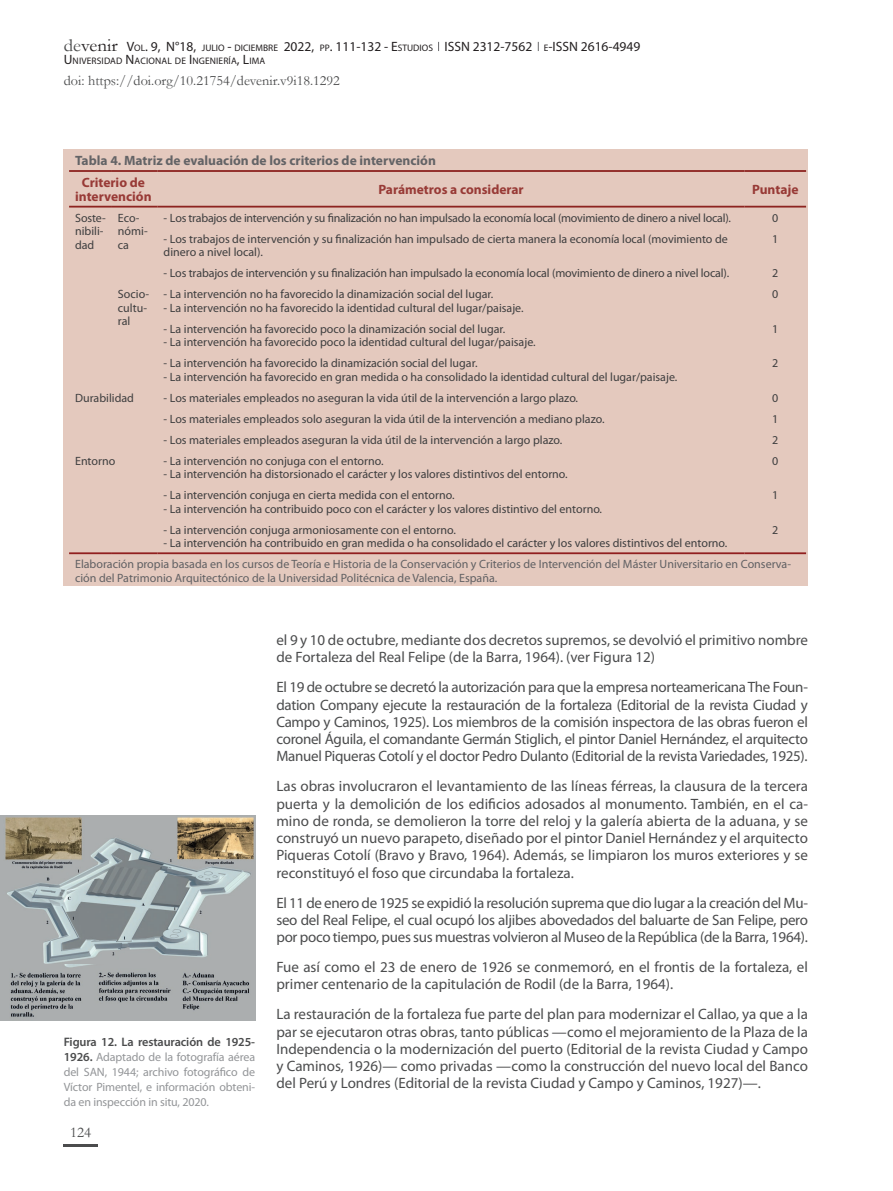
<style>
.page{position:relative;width:893px;height:1191px;background:#fff}
.page>*{position:absolute;margin:0;border:0;box-sizing:border-box;transform-origin:0 0}
.Texto{font:15px/17.2px "Myriad Pro";color:#4b4c4d;text-align:justify}
.t1{font:15px "Garamond";color:#4b4c4d}
.t2{font:14.25px "Garamond";color:#4b4c4d}
.t3{font:13.5px "Myriad Pro";color:#231f20}
.Tabla_titulo{font:700 13.5px "Myriad Pro";color:#636366}
.encabezado_tabla{font:700 13.5px/13.5px "Myriad Pro";color:#983a36;text-align:center}
.Nombre_Figura{font:600 12.3px "Myriad Pro";letter-spacing:-.01em;color:#4b4c4d}
.contenido_tabla{font:12px/13.5px "Myriad Pro";color:#3e3e3f}
.fuente_tabla{font:12px/13.5px "Myriad Pro";color:#606063}
.Nombre_Figura-2{font:12px/15px "Myriad Pro";letter-spacing:-.01em;color:#939598;text-align:justify}
.contenido_tabla-2{font:12px "Myriad Pro";letter-spacing:-.02em;color:#3e3e3f}
.t4{font:9.45px "Myriad Pro";letter-spacing:.015em;color:#231f20}
.s1{font-family:"Garamond";font-size:18px;color:#4b4c4d}
.s2{font-family:"Garamond";font-size:18px}
.s3{font-size:9.45px}
.s4{font-size:13.5px}
.s5{font-weight:600;font-size:12.3px;color:#4b4c4d}
</style>
<div class="page">
<hr style="left:64px;top:1144px;width:34px;height:2px;background:#4b4c4d">
<div style="left:64px;top:149px;width:744px;height:436px;background:#e4c9be"></div>
<hr style="left:69px;top:170px;width:43px;height:2px;background:#8d2420">
<hr style="left:112px;top:170px;width:46px;height:2px;background:#8d2420">
<hr style="left:158px;top:170px;width:586px;height:2px;background:#8d2420">
<hr style="left:744px;top:170px;width:62px;height:2px;background:#8d2420">
<hr style="left:69px;top:206px;width:43px;height:1px;background:#8d2420">
<hr style="left:112px;top:206px;width:46px;height:1px;background:#8d2420">
<hr style="left:158px;top:206px;width:586px;height:1px;background:#8d2420">
<hr style="left:744px;top:206px;width:62px;height:1px;background:#8d2420">
<hr style="left:69px;top:552px;width:43px;height:2px;background:#911f1f">
<hr style="left:112px;top:552px;width:46px;height:2px;background:#911f1f">
<hr style="left:158px;top:552px;width:586px;height:2px;background:#911f1f">
<hr style="left:744px;top:552px;width:62px;height:2px;background:#911f1f">
<div style="left:0;top:815px;width:255px;height:205px;background:#abaeaf"></div>
<img style="left:5px;top:817px;width:249px;height:148px">
<img style="left:10px;top:965px;width:240px;height:52px">
<p class="t3" style="left:64px;top:38px;width:388px"><span class="s1">de</span><span class="s2">venir</span> V<span class="s3">OL</span>. 9, N°18, <span class="s3">JULIO</span> - <span class="s3">DICIEMBRE</span> 2022, <span class="s3">PP</span>. 111-132 - E<span class="s3">STUDIOS</span> ISSN</p>
<p class="t3" style="left:473px;top:38px;width:87px">2312-7562 <span class="s3">E</span>-ISSN</p>
<p class="t3" style="left:581px;top:38px;width:61px">2616-4949</p>
<p class="t2" style="left:64px;top:71px;width:278px">doi: https://doi.org/10.21754/devenir.v9i18.1292</p>
<p class="t4" style="left:64px;top:55px;width:203px"><span class="s4">U</span>NIVERSIDAD <span class="s4">N</span>ACIONAL DE <span class="s4">I</span> NGENIERÍA<span class="s4">, L</span>IMA</p>
<p class="Tabla_titulo" style="left:75px;top:152px;width:362px">Tabla 4. Matriz de evaluación de los criterios de intervención</p>
<p class="encabezado_tabla" style="left:75px;top:175px;width:78px">Criterio de intervención</p>
<p class="encabezado_tabla" style="left:378px;top:182px;width:147px">Parámetros a considerar</p>
<p class="encabezado_tabla" style="left:752px;top:182px;width:48px">Puntaje</p>
<p class="contenido_tabla" style="left:75px;top:211px;width:32px">Soste&shy;nibili&shy;dad</p>
<p class="contenido_tabla" style="left:118px;top:211px;width:31px">Eco&shy;nómi&shy;ca</p>
<p class="contenido_tabla-2" style="left:164px;top:210px;width:569px">- Los trabajos de intervención y su finalización no han impulsado la economía local (movimiento de dinero a nivel local).</p>
<p class="contenido_tabla" style="left:772px;top:211px;width:8px">0</p>
<p class="contenido_tabla" style="left:164px;top:232px;width:566px">- Los trabajos de intervención y su finalización han impulsado de cierta manera la economía local (movimiento de dinero a nivel local).</p>
<p class="contenido_tabla" style="left:772px;top:232px;width:8px">1</p>
<p class="contenido_tabla" style="left:164px;top:266px;width:567px">- Los trabajos de intervención y su finalización han impulsado la economía local (movimiento de dinero a nivel local).</p>
<p class="contenido_tabla" style="left:772px;top:266px;width:8px">2</p>
<p class="contenido_tabla" style="left:118px;top:287px;width:33px">Socio&shy;cultu&shy;ral</p>
<p class="contenido_tabla" style="left:164px;top:287px;width:331px">- La intervención no ha favorecido la dinamización social del lugar.</p>
<p class="contenido_tabla" style="left:164px;top:301px;width:361px">- La intervención no ha favorecido la identidad cultural del lugar/paisaje.</p>
<p class="contenido_tabla" style="left:164px;top:322px;width:343px">- La intervención ha favorecido poco la dinamización social del lugar.</p>
<p class="contenido_tabla" style="left:164px;top:335px;width:374px">- La intervención ha favorecido poco la identidad cultural del lugar/paisaje.</p>
<p class="contenido_tabla" style="left:772px;top:287px;width:8px">0</p>
<p class="contenido_tabla" style="left:772px;top:322px;width:8px">1</p>
<p class="contenido_tabla" style="left:164px;top:356px;width:315px">- La intervención ha favorecido la dinamización social del lugar.</p>
<p class="contenido_tabla" style="left:164px;top:370px;width:515px">- La intervención ha favorecido en gran medida o ha consolidado la identidad cultural del lugar/paisaje.</p>
<p class="contenido_tabla" style="left:772px;top:356px;width:8px">2</p>
<p class="contenido_tabla" style="left:75px;top:391px;width:60px">Durabilidad</p>
<p class="contenido_tabla" style="left:164px;top:391px;width:416px">- Los materiales empleados no aseguran la vida útil de la intervención a largo plazo.</p>
<p class="contenido_tabla" style="left:772px;top:391px;width:8px">0</p>
<p class="contenido_tabla" style="left:164px;top:412px;width:442px">- Los materiales empleados solo aseguran la vida útil de la intervención a mediano plazo.</p>
<p class="contenido_tabla" style="left:772px;top:412px;width:8px">1</p>
<p class="contenido_tabla" style="left:164px;top:433px;width:400px">- Los materiales empleados aseguran la vida útil de la intervención a largo plazo.</p>
<p class="contenido_tabla" style="left:772px;top:433px;width:8px">2</p>
<p class="contenido_tabla" style="left:75px;top:454px;width:42px">Entorno</p>
<p class="contenido_tabla" style="left:164px;top:454px;width:221px">- La intervención no conjuga con el entorno.</p>
<p class="contenido_tabla" style="left:164px;top:467px;width:406px">- La intervención ha distorsionado el carácter y los valores distintivos del entorno.</p>
<p class="contenido_tabla" style="left:772px;top:454px;width:8px">0</p>
<p class="contenido_tabla" style="left:164px;top:488px;width:292px">- La intervención conjuga en cierta medida con el entorno.</p>
<p class="contenido_tabla" style="left:164px;top:502px;width:440px">- La intervención ha contribuido poco con el carácter y los valores distintivo del entorno.</p>
<p class="contenido_tabla" style="left:772px;top:488px;width:8px">1</p>
<p class="contenido_tabla" style="left:164px;top:523px;width:294px">- La intervención conjuga armoniosamente con el entorno.</p>
<p class="contenido_tabla" style="left:164px;top:536px;width:565px">- La intervención ha contribuido en gran medida o ha consolidado el carácter y los valores distintivos del entorno.</p>
<p class="contenido_tabla" style="left:772px;top:523px;width:8px">2</p>
<p class="fuente_tabla" style="left:75px;top:557px;width:717px">Elaboración propia basada en los cursos de Teoría e Historia de la Conservación y Criterios de Intervención del Máster Universitario en Conserva&shy;ción del Patrimonio Arquitectónico de la Universidad Politécnica de Valencia, España.</p>
<p class="Nombre_Figura" style="left:64px;top:1034px;width:193px">Figura 12. La restauración de 1925-</p>
<p class="Nombre_Figura-2" style="left:64px;top:1049px;width:193px"><span class="s5">1926.</span> Adaptado de la fotografía aérea del SAN, 1944; archivo fotográfico de Víctor Pimentel, e información obteni&shy;da en inspección in situ, 2020.</p>
<p class="t1" style="left:70px;top:1122px;width:23px">124</p>
<p class="Texto" style="left:276px;top:631px;width:533px">el 9 y 10 de octubre, mediante dos decretos supremos, se devolvió el primitivo nombre de Fortaleza del Real Felipe (de la Barra, 1964). (ver Figura 12)</p>
<p class="Texto" style="left:276px;top:678px;width:533px">El 19 de octubre se decretó la autorización para que la empresa norteamericana The Foun&shy;dation Company ejecute la restauración de la fortaleza (Editorial de la revista Ciudad y Campo y Caminos, 1925). Los miembros de la comisión inspectora de las obras fueron el coronel Águila, el comandante Germán Stiglich, el pintor Daniel Hernández, el arquitecto Manuel Piqueras Cotolí y el doctor Pedro Dulanto (Editorial de la revista Variedades, 1925).</p>
<p class="Texto" style="left:276px;top:777px;width:533px">Las obras involucraron el levantamiento de las líneas férreas, la clausura de la tercera puerta y la demolición de los edificios adosados al monumento. También, en el ca&shy;mino de ronda, se demolieron la torre del reloj y la galería abierta de la aduana, y se construyó un nuevo parapeto, diseñado por el pintor Daniel Hernández y el arquitecto Piqueras Cotolí (Bravo y Bravo, 1964). Además, se limpiaron los muros exteriores y se reconstituyó el foso que circundaba la fortaleza.</p>
<p class="Texto" style="left:276px;top:893px;width:533px">El 11 de enero de 1925 se expidió la resolución suprema que dio lugar a la creación del Mu&shy;seo del Real Felipe, el cual ocupó los aljibes abovedados del baluarte de San Felipe, pero por poco tiempo, pues sus muestras volvieron al Museo de la República (de la Barra, 1964).</p>
<p class="Texto" style="left:276px;top:958px;width:533px">Fue así como el 23 de enero de 1926 se conmemoró, en el frontis de la fortaleza, el primer centenario de la capitulación de Rodil (de la Barra, 1964).</p>
<p class="Texto" style="left:276px;top:1005px;width:533px">La restauración de la fortaleza fue parte del plan para modernizar el Callao, ya que a la par se ejecutaron otras obras, tanto públicas —como el mejoramiento de la Plaza de la Independencia o la modernización del puerto (Editorial de la revista Ciudad y Campo y Caminos, 1926)— como privadas —como la construcción del nuevo local del Banco del Perú y Londres (Editorial de la revista Ciudad y Campo y Caminos, 1927)—.</p>
</div>
